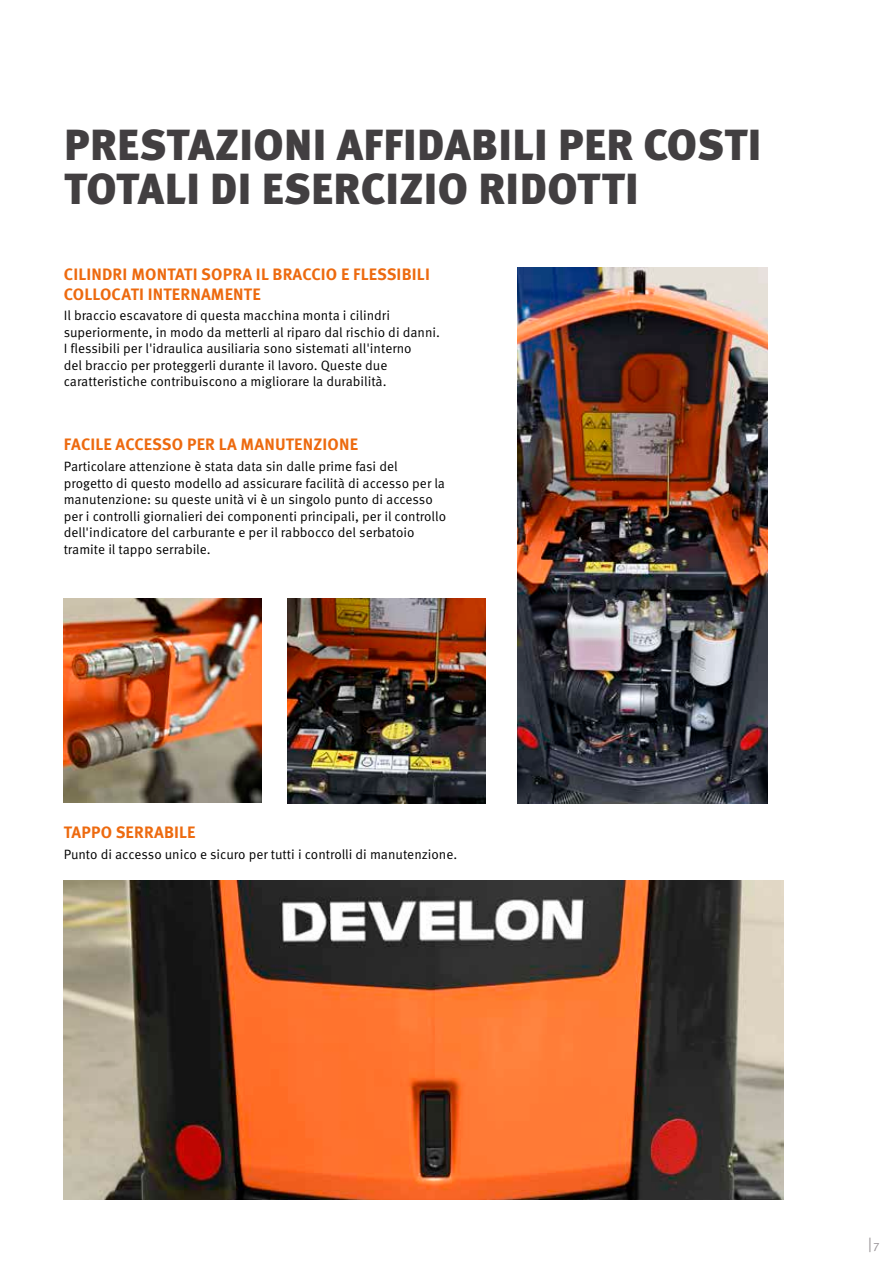
<style>
.page{position:relative;width:893px;height:1263px;background:#fff}
.page>*{position:absolute;margin:0;border:0;box-sizing:border-box;transform-origin:0 0}
.t1{font:900 43.5px/43.5px "Meta Pro";letter-spacing:.01em;color:#423f41}
.t2{font:700 16.5px/19.5px "Meta Pro";letter-spacing:.01em;color:#ed6a0f}
.t3{font:15px "Meta Pro Norm";color:#979296}
.t4{font:13.5px/16.5px "Meta Pro Norm";color:#000}
.s1{font-size:12px}
</style>
<div class="page">
<img style="left:63px;top:598px;width:198px;height:204px">
<img style="left:287px;top:598px;width:198px;height:205px">
<img style="left:517px;top:268px;width:251px;height:535px">
<img style="left:63px;top:881px;width:720px;height:318px">
<h1 class="t1" style="left:64px;top:121px;width:699px">PRESTAZIONI AFFIDABILI PER COSTI<br>TOTALI DI ESERCIZIO RIDOTTI</h1>
<p class="t2" style="left:64px;top:264px;width:368px">CILINDRI MONTATI SOPRA IL BRACCIO E FLESSIBILI<br>COLLOCATI INTERNAMENTE</p>
<p class="t4" style="left:64px;top:307px;width:378px">Il braccio escavatore di questa macchina monta i cilindri superiormente, in modo da metterli al riparo dal rischio di danni.<br>I flessibili per l'idraulica ausiliaria sono sistemati all'interno<br>del braccio per proteggerli durante il lavoro. Queste due caratteristiche contribuiscono a migliorare la durabilità.</p>
<p class="t2" style="left:64px;top:434px;width:296px">FACILE ACCESSO PER LA MANUTENZIONE</p>
<p class="t4" style="left:64px;top:457px;width:384px">Particolare attenzione è stata data sin dalle prime fasi del progetto di questo modello ad assicurare facilità di accesso per la manutenzione: su queste unità vi è un singolo punto di accesso per i controlli giornalieri dei componenti principali, per il controllo dell'indicatore del carburante e per il rabbocco del serbatoio tramite il tappo serrabile.</p>
<p class="t2" style="left:64px;top:821px;width:133px">TAPPO SERRABILE</p>
<p class="t4" style="left:64px;top:845px;width:395px">Punto di accesso unico e sicuro per tutti i controlli di manutenzione.</p>
<p class="t3" style="left:868px;top:1232px;width:13px">| <span class="s1">7</span></p>
</div>
